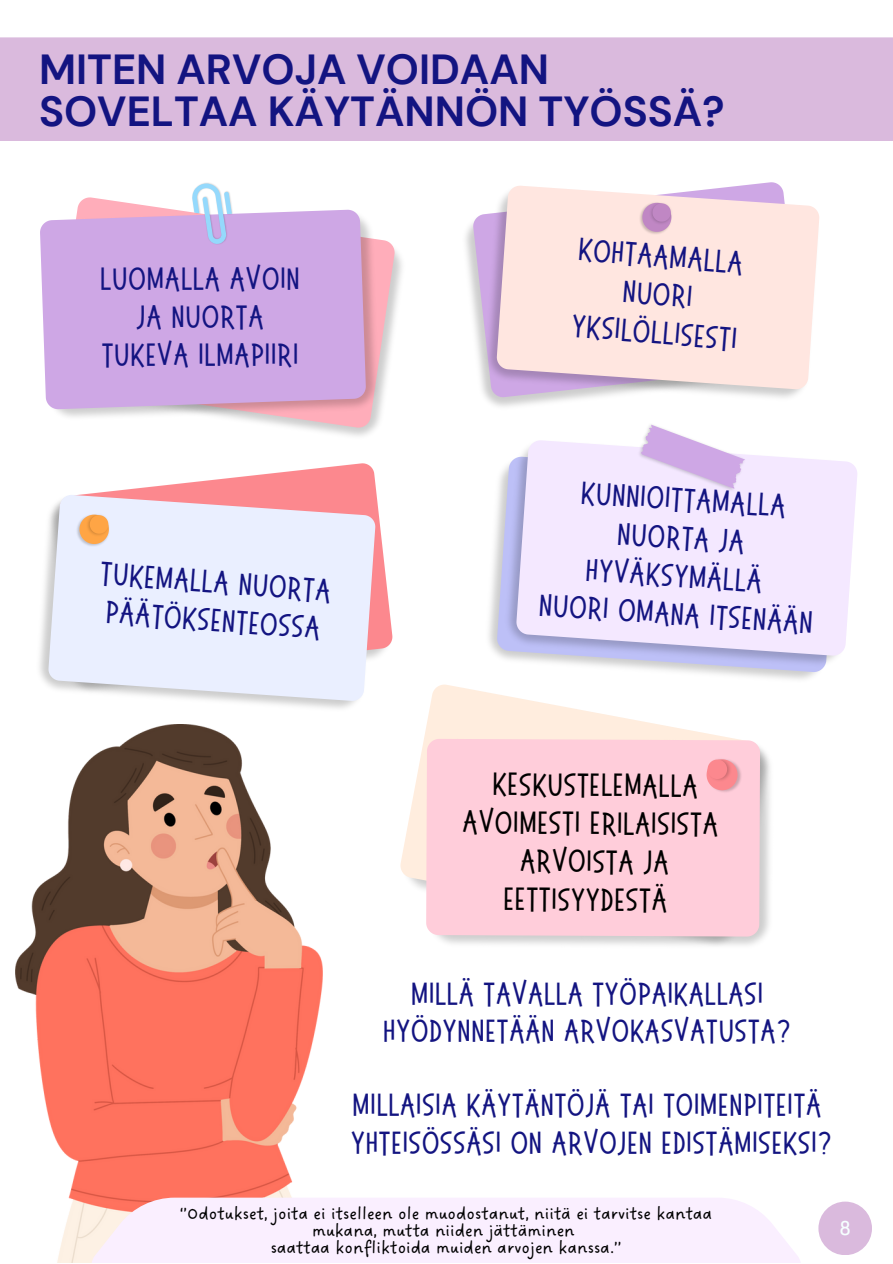
<style>
.page{position:relative;width:893px;height:1264px;background:#fff}
.page>*{position:absolute;margin:0;border:0;box-sizing:border-box;transform-origin:0 0}
.t1{font:700 42px/41.5px "DM Sans";color:#131481}
.t2{font:39.3px/38.2px "Sweet Salty";letter-spacing:.04em;color:#131481;text-align:center}
.t3{font:39.3px/38.2px "Sweet Salty";letter-spacing:.04em;color:#000;text-align:center}
.t4{font:39px "Sweet Salty";letter-spacing:.04em;color:#131481}
.t5{font:23.4px "Ropa Sans";color:#f6ffff}
.t6{font:18px/16.8px "DO Sans Regular";color:#000;text-align:center}
</style>
<div class="page">
<div style="left:0;top:37px;width:892px;height:104px;background:#dabadd"></div>
<img style="left:16px;top:725px;width:307px;height:537px">
<svg style="left:90px;top:1197px;width:710px;height:65px;fill:#faefff"></svg>
<div style="left:818px;top:1201px;width:53px;height:54px;background:#dabadd;border-radius:50%"></div>
<svg style="left:496px;top:468px;width:327px;height:205px"></svg>
<img style="left:503px;top:458px;width:335px;height:210px">
<svg style="left:515px;top:440px;width:342px;height:216px;fill:#f4e8ff"></svg>
<img style="left:632px;top:440px;width:119px;height:57px">
<svg style="left:641px;top:424px;width:104px;height:65px"></svg>
<svg style="left:472px;top:182px;width:306px;height:214px"></svg>
<img style="left:483px;top:184px;width:320px;height:218px">
<svg style="left:496px;top:185px;width:323px;height:205px;fill:#ffe6e0"></svg>
<img style="left:633px;top:197px;width:44px;height:43px">
<img style="left:644px;top:197px;width:33px;height:33px">
<svg style="left:642px;top:203px;width:29px;height:29px"></svg>
<svg style="left:96px;top:463px;width:297px;height:194px"></svg>
<img style="left:39px;top:493px;width:337px;height:216px">
<svg style="left:48px;top:494px;width:328px;height:207px;fill:#eaefff"></svg>
<img style="left:71px;top:508px;width:44px;height:45px">
<img style="left:82px;top:508px;width:33px;height:34px">
<svg style="left:79px;top:514px;width:30px;height:30px"></svg>
<svg style="left:87px;top:197px;width:309px;height:186px"></svg>
<img style="left:56px;top:198px;width:329px;height:235px">
<svg style="left:40px;top:209px;width:326px;height:200px;fill:#cea7e5"></svg>
<img style="left:182px;top:197px;width:58px;height:55px">
<svg style="left:190px;top:183px;width:43px;height:61px"></svg>
<svg style="left:400px;top:684px;width:207px;height:196px"></svg>
<img style="left:411px;top:715px;width:359px;height:231px">
<div style="left:426px;top:738px;width:334px;height:198px;background:#ffcdda"></div>
<img style="left:698px;top:751px;width:50px;height:50px">
<img style="left:699px;top:751px;width:37px;height:37px">
<svg style="left:705px;top:758px;width:33px;height:33px"></svg>
<p class="t1" style="left:39px;top:49px;width:687px">MITEN ARVOJA VOIDAAN<br>SOVELTAA KÄYTÄNNÖN TYÖSSÄ?</p>
<p class="t2" style="left:101px;top:261px;width:200px">LUOMALLA AVOIN</p>
<p class="t2" style="left:137px;top:299px;width:128px">JA NUORTA</p>
<p class="t2" style="left:102px;top:337px;width:197px">TUKEVA ILMAPIIRI</p>
<p class="t2" style="left:102px;top:556px;width:231px;rotate:4deg">TUKEMALLA NUORTA</p>
<p class="t2" style="left:107px;top:594px;width:216px;rotate:4deg">PÄÄTÖKSENTEOSSA</p>
<p class="t2" style="left:580px;top:231px;width:166px;rotate:5deg">KOHTAAMALLA</p>
<p class="t2" style="left:624px;top:273px;width:70px;rotate:5deg">NUORI</p>
<p class="t2" style="left:574px;top:307px;width:166px;rotate:5deg">YKSILÖLLISESTI</p>
<p class="t2" style="left:582px;top:474px;width:206px;rotate:4deg">KUNNIOITTAMALLA<br>NUORTA JA<br>HYVÄKSYMÄLLÄ</p>
<p class="t2" style="left:540px;top:586px;width:275px;rotate:4deg">NUORI OMANA ITSENÄÄN</p>
<p class="t3" style="left:463px;top:767px;width:256px">KESKUSTELEMALLA<br>AVOIMESTI ERILAISISTA</p>
<p class="t3" style="left:503px;top:843px;width:166px">ARVOISTA JA<br>EETTISYYDESTÄ</p>
<p class="t4" style="left:411px;top:975px;width:353px">MILLÄ TAVALLA TYÖPAIKALLASI</p>
<p class="t4" style="left:383px;top:1012px;width:408px">HYÖDYNNETÄÄN ARVOKASVATUSTA?</p>
<p class="t4" style="left:353px;top:1086px;width:469px">MILLAISIA KÄYTÄNTÖJÄ TAI TOIMENPITEITÄ</p>
<p class="t4" style="left:351px;top:1124px;width:481px">YHTEISÖSSÄSI ON ARVOJEN EDISTÄMISEKSI?</p>
<p class="t6" style="left:180px;top:1205px;width:533px">‘’Odotukset, joita ei itselleen ole muodostanut, niitä ei tarvitse kantaa mukana, mutta niiden jättäminen</p>
<p class="t6" style="left:271px;top:1239px;width:352px">saattaa konfliktoida muiden arvojen kanssa.’’</p>
<p class="t5" style="left:839px;top:1215px;width:12px">8</p>
</div>
